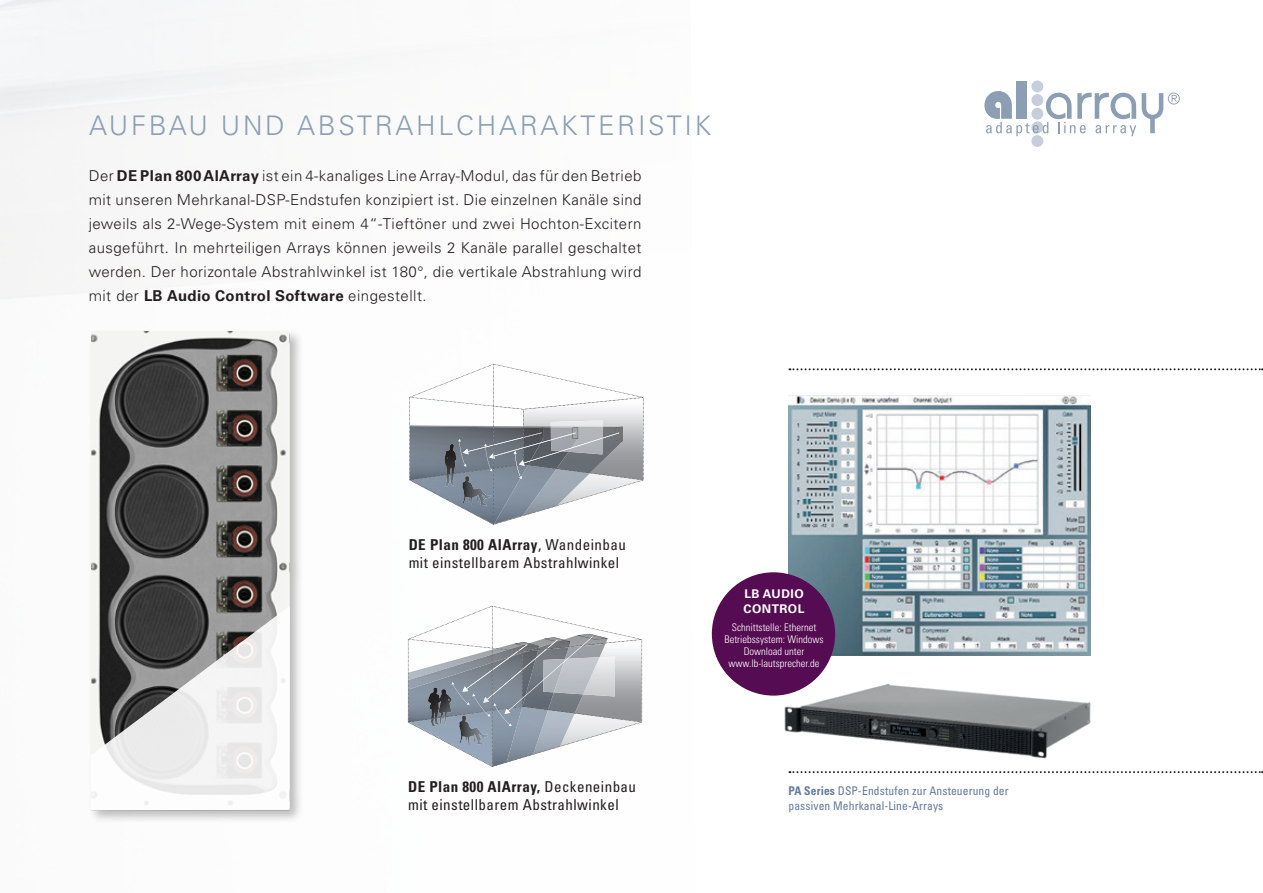
<style>
.page{position:relative;width:1263px;height:893px;background:#fff}
.page>*{position:absolute;margin:0;border:0;box-sizing:border-box;transform-origin:0 0}
.t1{font:300 27px "Univers LT Pro 45";letter-spacing:.1em;color:#8b9eb3}
.t2{font:300 15px/24px "Univers LT Pro 45";letter-spacing:.03em;color:#231f20;text-align:justify}
.t3{font:condensed 15px/18px "Univers LT Pro";letter-spacing:.03em;color:#231f20}
.t4{font:700 15px "Univers LT Pro 65";letter-spacing:.02em;color:#231f20}
.t5{font:condensed 12px/14.4px "Univers LT Pro";letter-spacing:.01em;color:#647b99;scale:.96 1}
.t6{font:700 12px/15px "Univers LT Pro 65";letter-spacing:.04em;color:#fff}
.t7{font:300 condensed 10.5px/12px "Univers LT Pro";color:#fff;text-align:center}
.s1{font-family:"Univers LT Pro 65";font-weight:700}
.s2{font-family:"Univers LT Pro 45";font-weight:300}
.s3{font-weight:700}
</style>
<div class="page">
<svg style="left:789px;top:771px;width:474px;height:2px"></svg>
<svg style="left:789px;top:368px;width:474px;height:2px"></svg>
<div style="left:1016px;top:81px;width:10px;height:38px;background:#8b9eb3"></div>
<div style="left:1031px;top:80px;width:12px;height:12px;background:#c7cedb;border-radius:50%"></div>
<div style="left:1031px;top:135px;width:12px;height:12px;background:#c7cedb;border-radius:50%"></div>
<svg style="left:984px;top:91px;width:152px;height:45px"></svg>
<svg style="left:1142px;top:93px;width:38px;height:40px"></svg>
<svg style="left:409px;top:364px;width:235px;height:161px"></svg>
<svg style="left:408px;top:606px;width:234px;height:161px"></svg>
<img style="left:428px;top:688px;width:19px;height:31px">
<img style="left:431px;top:716px;width:16px;height:3px">
<img style="left:459px;top:716px;width:29px;height:29px">
<div style="left:88px;top:328px;width:216px;height:496px;background:#231f20;opacity:.3"></div>
<img style="left:91px;top:331px;width:199px;height:502px">
<svg style="left:91px;top:606px;width:199px;height:204px"></svg>
<img style="left:781px;top:677px;width:314px;height:95px">
<img style="left:788px;top:396px;width:303px;height:259px">
<div style="left:712px;top:572px;width:123px;height:124px;background:#560c52;border-radius:50%"></div>
<h1 class="t1" style="left:89px;top:107px;width:623px">AUFBAU UND ABSTRAHLCHARAKTERISTIK</h1>
<p class="t2" style="left:89px;top:163px;width:554px">Der <span class="s1">DE Plan 800 AlArray</span> ist ein 4-kanaliges Line Array-Modul, das für den Betrieb mit unseren Mehrkanal-DSP-Endstufen konzipiert ist. Die einzelnen Kanäle sind jeweils als 2-Wege-System mit einem 4“-Tieftöner und zwei Hochton-Excitern ausgeführt. In mehrteiligen Arrays können jeweils 2 Kanäle parallel geschaltet werden. Der horizontale Abstrahlwinkel ist 180°, die vertikale Abstrahlung wird</p>
<p class="t4" style="left:89px;top:285px;width:339px"><span class="s2">mit der</span> LB Audio Control Software <span class="s2">eingestellt.</span></p>
<p class="t3" style="left:409px;top:535px;width:219px"><span class="s3">DE Plan 800 AlArray</span>, Wandeinbau mit einstellbarem Abstrahlwinkel</p>
<p class="t6" style="left:744px;top:586px;width:62px">LB AUDIO<br>CONTROL</p>
<p class="t7" style="left:724px;top:621px;width:101px">Schnittstelle: Ethernet<br>Betriebssystem: Windows<br>Download unter www.lb-lautsprecher.de</p>
<p class="t3" style="left:408px;top:777px;width:229px"><span class="s3">DE Plan 800 AlArray,</span> Deckeneinbau mit einstellbarem Abstrahlwinkel</p>
<p class="t5" style="left:788px;top:783px;width:231px"><span class="s3">PA Series</span> DSP-Endstufen zur Ansteuerung der passiven Mehrkanal-Line-Arrays</p>
</div>
